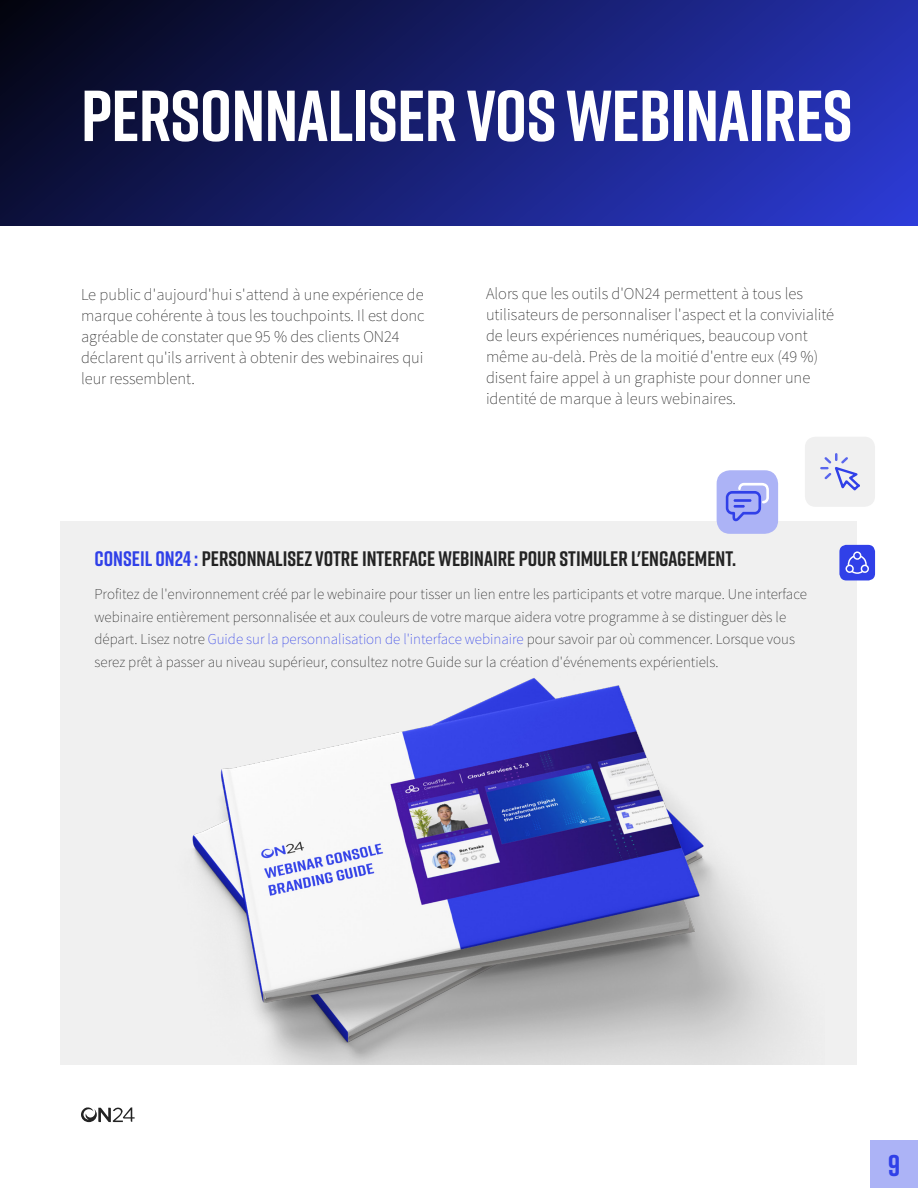
<style>
.page{position:relative;width:918px;height:1188px;background:#fff}
.page>*{position:absolute;margin:0;border:0;box-sizing:border-box;transform-origin:0 0}
.Section_title{font:700 72px "Rift";letter-spacing:-.01em;color:#fff}
.t1{font:700 30px "Rift";color:#3040e8}
.Subtitles{font:700 21px "Rift";color:#232323}
.Body{font:200 16.5px/21px "Source Sans Pro";color:#232323}
.Subtitles-2{font:200 15px/22.5px "Source Sans Pro";color:#232323}
.s1{color:#3040e8}
</style>
<div class="page">
<div style="left:870px;top:1140px;width:48px;height:48px;background:#acb3f6"></div>
<svg style="left:0;top:0;width:918px;height:226px;background:#161e6e"></svg>
<div style="left:61px;top:522px;width:796px;height:543px;background:#f0f0f0"></div>
<div style="left:839px;top:545px;width:36px;height:35px;background:#3040e8;border-radius:7px"></div>
<svg style="left:845px;top:551px;width:24px;height:23px"></svg>
<div style="left:805px;top:437px;width:70px;height:70px;background:#f0f0f0;border-radius:11px"></div>
<svg style="left:820px;top:453px;width:40px;height:38px"></svg>
<div style="left:717px;top:470px;width:61px;height:64px;background:#acb3f6;border-radius:14px"></div>
<svg style="left:726px;top:483px;width:43px;height:38px"></svg>
<img style="left:192px;top:678px;width:595px;height:387px">
<svg style="left:81px;top:1107px;width:54px;height:15px"></svg>
<p class="Section_title" style="left:81px;top:64px;width:773px">PERSONNALISER VOS WEBINAIRES</p>
<p class="Body" style="left:81px;top:284px;width:345px">Le public d'aujourd'hui s'attend à une expérience de marque cohérente à tous les touchpoints. Il est donc agréable de constater que 95 % des clients ON24 déclarent qu'ils arrivent à obtenir des webinaires qui leur ressemblent.</p>
<p class="Body" style="left:486px;top:283px;width:350px">Alors que les outils d'ON24 permettent à tous les utilisateurs de personnaliser l'aspect et la convivialité de leurs expériences numériques, beaucoup vont même au-delà. Près de la moitié d'entre eux (49 %) disent faire appel à un graphiste pour donner une identité de marque à leurs webinaires.</p>
<p class="Subtitles" style="left:95px;top:544px;width:643px"><span class="s1">CONSEIL ON24 :</span> PERSONNALISEZ VOTRE INTERFACE WEBINAIRE POUR STIMULER L'ENGAGEMENT.</p>
<p class="Subtitles-2" style="left:95px;top:583px;width:714px">Profitez de l'environnement créé par le webinaire pour tisser un lien entre les participants et votre marque. Une interface webinaire entièrement personnalisée et aux couleurs de votre marque aidera votre programme à se distinguer dès le départ. Lisez notre <span class="s1">Guide sur la personnalisation de l'interface webinaire</span> pour savoir par où commencer. Lorsque vous serez prêt à passer au niveau supérieur, consultez notre Guide sur la création d'événements expérientiels.</p>
<h2 class="t1" style="left:888px;top:1144px;width:14px">9</h2>
</div>
